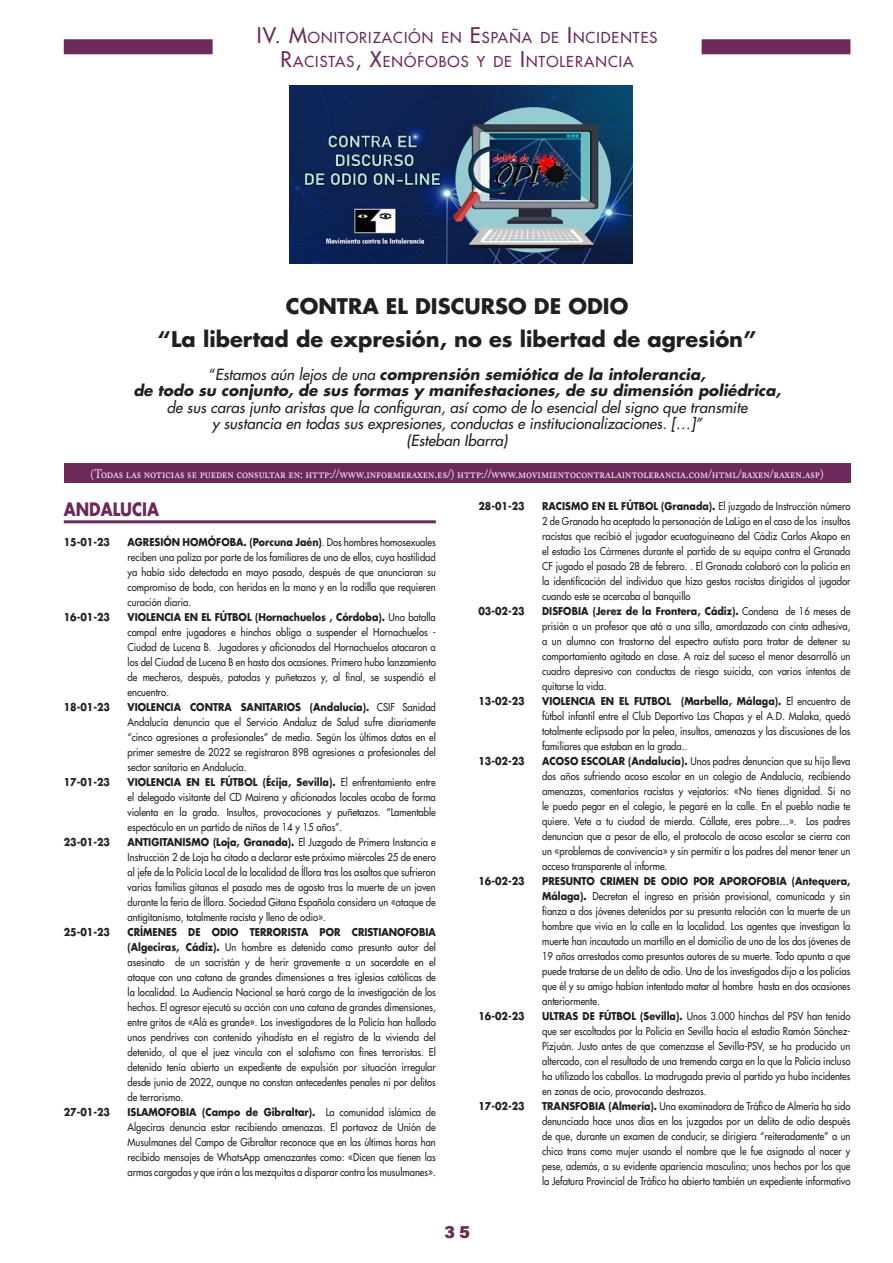
<style>
.page{position:relative;width:893px;height:1263px;background:#fff}
.page>*{position:absolute;margin:0;border:0;box-sizing:border-box;transform-origin:0 0}
.t1{font:700 21px "Futura LT";color:#231f20}
._00_Provincias_OKKK{font:700 18px "Futura LT";color:#6c2a5b;scale:.85 1}
.t2{font:18px "Acumin Variable Concept";color:#6c2a5b}
.t3{font:italic 15px "Futura LT";color:#231f20}
.t4{font:italic 700 15px "Futura LT";color:#231f20}
.t5{font:14.7px/24px "Futura LT";letter-spacing:.07em;color:#6c2a5b;text-align:center}
._00_Texto{font:12px "Adobe Caslon Pro";color:#fff;scale:.9 1}
.Normal__Web{font:10.5px/15px "Futura LT";color:#231f20;text-align:justify;scale:.9 1}
.Normal__Web-2{font:700 10.5px "Futura LT";color:#231f20;scale:.9 1}
.s1{font-size:21px}
.s2{font-weight:400;font-style:normal}
.s3{font-weight:400}
.s4{font-weight:700}
</style>
<div class="page">
<div style="left:64px;top:39px;width:149px;height:15px;background:#6c2a5b"></div>
<div style="left:702px;top:39px;width:148px;height:15px;background:#6c2a5b"></div>
<img style="left:289px;top:85px;width:343px;height:179px">
<hr style="left:64px;top:520px;width:372px;height:3px;background:#6c2a5b">
<div style="left:64px;top:463px;width:786px;height:20px;background:#6c2a5b"></div>
<h3 class="t5" style="left:257px;top:26px;width:402px"><span class="s1">IV. M</span>ONITORIZACIÓN EN <span class="s1">E</span>SPAÑA DE <span class="s1">I</span>NCIDENTES<br><span class="s1">R</span>ACISTAS<span class="s1">, X</span>ENÓFOBOS Y DE <span class="s1">I</span>NTOLERANCIA</h3>
<p class="t1" style="left:286px;top:292px;width:344px">CONTRA EL DISCURSO DE ODIO</p>
<p class="t1" style="left:158px;top:325px;width:600px">“La libertad de expresión, no es libertad de agresión”</p>
<p class="t4" style="left:209px;top:364px;width:498px"><span class="s2">“</span><span class="s3">Estamos aún lejos de una</span> comprensión semiótica de la intolerancia,</p>
<p class="t4" style="left:133px;top:380px;width:649px">de todo su conjunto, de sus formas y manifestaciones, de su dimensión poliédrica,</p>
<p class="t3" style="left:167px;top:398px;width:582px">de sus caras junto aristas que la configuran, así como de lo esencial del signo que transmite</p>
<p class="t3" style="left:212px;top:414px;width:491px">y sustancia en todas sus expresiones, conductas e institucionalizaciones. […]”</p>
<p class="t3" style="left:407px;top:431px;width:103px">(Esteban Ibarra)</p>
<p class="_00_Texto" style="left:91px;top:466px;width:816px">(Todas las noticias se pueden consultar en: http://www.informeraxen.es/) http://www.movimientocontralaintolerancia.com/html/raxen/raxen.asp)</p>
<p class="_00_Provincias_OKKK" style="left:64px;top:497px;width:114px">ANDALUCIA</p>
<p class="Normal__Web-2" style="left:64px;top:535px;width:53px">15-01-23</p>
<p class="Normal__Web" style="left:128px;top:535px;width:344px"><span class="s4">AGRESIÓN HOMÓFOBA. (Porcuna Jaén)</span>. Dos hombres homosexuales reciben una paliza por parte de los familiares de uno de ellos, cuya hostilidad ya había sido detectada en mayo pasado, después de que anunciaran su compromiso de boda, con heridas en la mano y en la rodilla que requieren curación diaria.</p>
<p class="Normal__Web-2" style="left:64px;top:610px;width:53px">16-01-23</p>
<p class="Normal__Web" style="left:128px;top:610px;width:344px"><span class="s4">VIOLENCIA EN EL FÚTBOL (Hornachuelos , Córdoba).</span> Una batalla campal entre jugadores e hinchas obliga a suspender el Hornachuelos - Ciudad de Lucena B. Jugadores y aficionados del Hornachuelos atacaron a los del Ciudad de Lucena B en hasta dos ocasiones. Primero hubo lanzamiento de mecheros, después, patadas y puñetazos y, al final, se suspendió el encuentro.</p>
<p class="Normal__Web-2" style="left:64px;top:700px;width:53px">18-01-23</p>
<p class="Normal__Web" style="left:128px;top:700px;width:344px"><span class="s4">VIOLENCIA CONTRA SANITARIOS (Andalucía).</span> CSIF Sanidad Andalucía denuncia que el Servicio Andaluz de Salud sufre diariamente “cinco agresiones a profesionales” de media. Según los últimos datos en el primer semestre de 2022 se registraron 898 agresiones a profesionales del sector sanitario en Andalucía.</p>
<p class="Normal__Web-2" style="left:64px;top:775px;width:53px">17-01-23</p>
<p class="Normal__Web" style="left:128px;top:775px;width:344px"><span class="s4">VIOLENCIA EN EL FÚTBOL (Écija, Sevilla).</span> El enfrentamiento entre el delegado visitante del CD Mairena y aficionados locales acaba de forma violenta en la grada. Insultos, provocaciones y puñetazos. “Lamentable espectáculo en un partido de niños de 14 y 15 años”.</p>
<p class="Normal__Web-2" style="left:64px;top:835px;width:53px">23-01-23</p>
<p class="Normal__Web" style="left:128px;top:835px;width:344px"><span class="s4">ANTIGITANISMO (Loja, Granada).</span> El Juzgado de Primera Instancia e Instrucción 2 de Loja ha citado a declarar este próximo miércoles 25 de enero al jefe de la Policía Local de la localidad de Íllora tras los asaltos que sufrieron varias familias gitanas el pasado mes de agosto tras la muerte de un joven durante la feria de Íllora. Sociedad Gitana Española considera un «ataque de antigitanismo, totalmente racista y lleno de odio».</p>
<p class="Normal__Web-2" style="left:64px;top:925px;width:53px">25-01-23</p>
<p class="Normal__Web" style="left:128px;top:925px;width:344px"><span class="s4">CRÍMENES DE ODIO TERRORISTA POR CRISTIANOFOBIA (Algeciras, Cádiz).</span> Un hombre es detenido como presunto autor del asesinato de un sacristán y de herir gravemente a un sacerdote en el ataque con una catana de grandes dimensiones a tres iglesias católicas de la localidad. La Audiencia Nacional se hará cargo de la investigación de los hechos. El agresor ejecutó su acción con una catana de grandes dimensiones, entre gritos de «Alá es grande». Los investigadores de la Policía han hallado unos pendrives con contenido yihadista en el registro de la vivienda del detenido, al que el juez vincula con el salafismo con fines terroristas. El detenido tenía abierto un expediente de expulsión por situación irregular desde junio de 2022, aunque no constan antecedentes penales ni por delitos de terrorismo.</p>
<p class="Normal__Web-2" style="left:64px;top:1105px;width:53px">27-01-23</p>
<p class="Normal__Web" style="left:128px;top:1105px;width:344px"><span class="s4">ISLAMOFOBIA (Campo de Gibraltar).</span> La comunidad islámica de Algeciras denuncia estar recibiendo amenazas. El portavoz de Unión de Musulmanes del Campo de Gibraltar reconoce que en las últimas horas han recibido mensajes de WhatsApp amenazantes como: «Dicen que tienen las armas cargadas y que irán a las mezquitas a disparar contra los musulmanes».</p>
<p class="Normal__Web-2" style="left:478px;top:499px;width:53px">28-01-23</p>
<p class="Normal__Web" style="left:542px;top:499px;width:344px"><span class="s4">RACISMO EN EL FÚTBOL (Granada).</span> El juzgado de Instrucción número 2 de Granada ha aceptado la personación de LaLiga en el caso de los insultos racistas que recibió el jugador ecuatoguineano del Cádiz Carlos Akapo en el estadio Los Cármenes durante el partido de su equipo contra el Granada CF jugado el pasado 28 de febrero. . El Granada colaboró con la policía en la identificación del individuo que hizo gestos racistas dirigidos al jugador cuando este se acercaba al banquillo</p>
<p class="Normal__Web-2" style="left:478px;top:604px;width:53px">03-02-23</p>
<p class="Normal__Web" style="left:542px;top:604px;width:344px"><span class="s4">DISFOBIA (Jerez de la Frontera, Cádiz).</span> Condena de 16 meses de prisión a un profesor que ató a una silla, amordazado con cinta adhesiva, a un alumno con trastorno del espectro autista para tratar de detener su comportamiento agitado en clase. A raíz del suceso el menor desarrolló un cuadro depresivo con conductas de riesgo suicida, con varios intentos de quitarse la vida.</p>
<p class="Normal__Web-2" style="left:478px;top:694px;width:53px">13-02-23</p>
<p class="Normal__Web" style="left:542px;top:694px;width:344px"><span class="s4">VIOLENCIA EN EL FUTBOL (Marbella, Málaga).</span> El encuentro de fútbol infantil entre el Club Deportivo Las Chapas y el A.D. Malaka, quedó totalmente eclipsado por la pelea, insultos, amenazas y las discusiones de los familiares que estaban en la grada..</p>
<p class="Normal__Web-2" style="left:478px;top:754px;width:53px">13-02-23</p>
<p class="Normal__Web" style="left:542px;top:754px;width:344px"><span class="s4">ACOSO ESCOLAR (Andalucía).</span> Unos padres denuncian que su hijo lleva dos años sufriendo acoso escolar en un colegio de Andalucía, recibiendo amenazas, comentarios racistas y vejatorios: «No tienes dignidad. Si no le puedo pegar en el colegio, le pegaré en la calle. En el pueblo nadie te quiere. Vete a tu ciudad de mierda. Cállate, eres pobre…». Los padres denuncian que a pesar de ello, el protocolo de acoso escolar se cierra con un «problemas de convivencia» y sin permitir a los padres del menor tener un acceso transparente al informe.</p>
<p class="Normal__Web-2" style="left:478px;top:874px;width:53px">16-02-23</p>
<p class="Normal__Web" style="left:542px;top:874px;width:344px"><span class="s4">PRESUNTO CRIMEN DE ODIO POR APOROFOBIA (Antequera, Málaga).</span> Decretan el ingreso en prisión provisional, comunicada y sin fianza a dos jóvenes detenidos por su presunta relación con la muerte de un hombre que vivía en la calle en la localidad. Los agentes que investigan la muerte han incautado un martillo en el domicilio de uno de los dos jóvenes de 19 años arrestados como presuntos autores de su muerte. Todo apunta a que puede tratarse de un delito de odio. Uno de los investigados dijo a los policías que él y su amigo habían intentado matar al hombre hasta en dos ocasiones anteriormente.</p>
<p class="Normal__Web-2" style="left:478px;top:1009px;width:53px">16-02-23</p>
<p class="Normal__Web" style="left:542px;top:1009px;width:344px"><span class="s4">ULTRAS DE FÚTBOL (Sevilla).</span> Unos 3.000 hinchas del PSV han tenido que ser escoltados por la Policía en Sevilla hacia el estadio Ramón Sánchez-Pizjuán. Justo antes de que comenzase el Sevilla-PSV, se ha producido un altercado, con el resultado de una tremenda carga en la que la Policía incluso ha utilizado los caballos. La madrugada previa al partido ya hubo incidentes en zonas de ocio, provocando destrozos.</p>
<p class="Normal__Web-2" style="left:478px;top:1099px;width:53px">17-02-23</p>
<p class="Normal__Web" style="left:542px;top:1099px;width:344px"><span class="s4">TRANSFOBIA (Almería).</span> Una examinadora de Tráfico de Almería ha sido denunciada hace unos días en los juzgados por un delito de odio después de que, durante un examen de conducir, se dirigiera “reiteradamente” a un chico trans como mujer usando el nombre que le fue asignado al nacer y pese, además, a su evidente apariencia masculina; unos hechos por los que la Jefatura Provincial de Tráfico ha abierto también un expediente informativo</p>
<h2 class="t2" style="left:444px;top:1219px;width:27px">35</h2>
</div>
